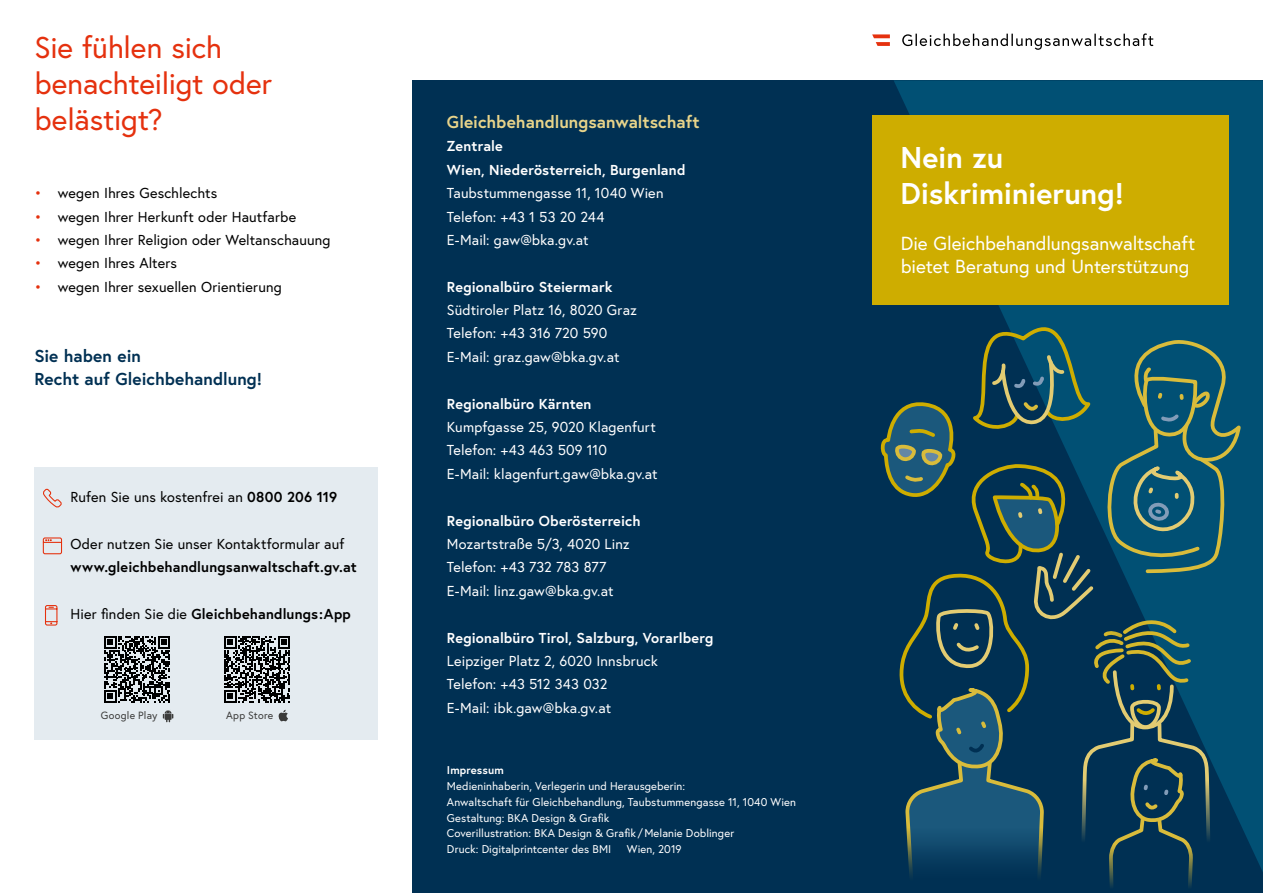
<style>
.page{position:relative;width:1263px;height:893px;background:#fff}
.page>*{position:absolute;margin:0;border:0;box-sizing:border-box;transform-origin:0 0}
.h1_ohne_Nummerierung{font:30px/36px "Europa Austria";letter-spacing:-.005em;color:#e5310e}
.Cover_Titel{font:700 30px/36px "Europa Austria";letter-spacing:-.005em;color:#fff}
.Cover_Untertitel{font:18.9px/22.6px "Europa Austria";color:#fff}
.t1{font:700 17.25px/23.4px "Europa Austria";color:#003053}
.h2_ohne_Nummerierung_als_H1{font:700 17.25px "Europa Austria";color:#e8d48a}
.t2{font:14.4px "Europa Austria";letter-spacing:.01em;color:#fff}
.Infobox_p_Infobox{font:14.4px "Europa Austria";letter-spacing:.01em;color:#000}
.h3_ohne_Num_als_H2_Adressen{font:700 14.4px/23.4px "Europa Austria";letter-spacing:.01em;color:#fff}
.Infobox_p_Infobox-2{font:700 14.4px/23.4px "Europa Austria";letter-spacing:.01em;color:#000}
.p_Impressum{font:11.25px "Europa Austria";letter-spacing:.01em;color:#fff}
.h_Impressum{font:700 11.25px "Europa Austria";letter-spacing:.01em;color:#fff}
.t3{font:10.5px "Europa Austria";letter-spacing:.02em;color:#3b3b3a}
.s1{color:#e5310e}
.s2{font-weight:700}
.s3{font-weight:400}
</style>
<div class="page">
<div style="left:838px;top:80px;width:425px;height:813px;background:#003053"></div>
<svg style="left:894px;top:80px;width:369px;height:792px;background:#09526e"></svg>
<div style="left:412px;top:80px;width:426px;height:813px;background:#003053"></div>
<svg style="left:902px;top:33px;width:251px;height:17px"></svg>
<svg style="left:872px;top:34px;width:18px;height:12px"></svg>
<div style="left:34px;top:468px;width:344px;height:61px;background:#e4ebf0"></div>
<div style="left:34px;top:514px;width:344px;height:85px;background:#e4ebf0"></div>
<div style="left:34px;top:584px;width:344px;height:62px;background:#e4ebf0"></div>
<div style="left:34px;top:631px;width:344px;height:61px;background:#e4ebf0"></div>
<div style="left:34px;top:678px;width:344px;height:61px;background:#e4ebf0"></div>
<svg style="left:43px;top:488px;width:19px;height:20px"></svg>
<svg style="left:42px;top:537px;width:21px;height:18px"></svg>
<svg style="left:45px;top:605px;width:13px;height:21px"></svg>
<svg style="left:104px;top:636px;width:66px;height:66px"></svg>
<svg style="left:224px;top:636px;width:66px;height:66px"></svg>
<svg style="left:163px;top:710px;width:10px;height:12px"></svg>
<svg style="left:278px;top:710px;width:10px;height:11px"></svg>
<div style="left:872px;top:115px;width:356px;height:190px;background:#cead00"></div>
<svg style="left:880px;top:297px;width:362px;height:590px"></svg>
<h1 class="h1_ohne_Nummerierung" style="left:34px;top:29px;width:239px">Sie fühlen sich benachteiligt oder belästigt?</h1>
<p class="Infobox_p_Infobox" style="left:34px;top:184px;width:184px"><span class="s1">•</span> wegen Ihres Geschlechts</p>
<p class="Infobox_p_Infobox" style="left:34px;top:207px;width:263px"><span class="s1">•</span> wegen Ihrer Herkunft oder Hautfarbe</p>
<p class="Infobox_p_Infobox" style="left:34px;top:231px;width:298px"><span class="s1">•</span> wegen Ihrer Religion oder Weltanschauung</p>
<p class="Infobox_p_Infobox" style="left:34px;top:254px;width:144px"><span class="s1">•</span> wegen Ihres Alters</p>
<p class="Infobox_p_Infobox" style="left:34px;top:277px;width:249px"><span class="s1">•</span> wegen Ihrer sexuellen Orientierung</p>
<p class="t1" style="left:34px;top:344px;width:229px">Sie haben ein<br>Recht auf Gleichbehandlung!</p>
<p class="Infobox_p_Infobox" style="left:71px;top:488px;width:268px">Rufen Sie uns kostenfrei an <span class="s2">0800 206 119</span></p>
<p class="Infobox_p_Infobox-2" style="left:71px;top:532px;width:288px"><span class="s3">Oder nutzen Sie unser Kontaktformular auf </span>www.gleichbehandlungsanwaltschaft.gv.at</p>
<p class="Infobox_p_Infobox-2" style="left:71px;top:602px;width:282px"><span class="s3">Hier finden Sie die</span> Gleichbehandlungs:App</p>
<p class="t3" style="left:101px;top:709px;width:58px">Google Play</p>
<p class="t3" style="left:226px;top:709px;width:48px">App Store</p>
<h1 class="h2_ohne_Nummerierung_als_H1" style="left:447px;top:110px;width:254px">Gleichbehandlungsanwaltschaft</h1>
<h2 class="h3_ohne_Num_als_H2_Adressen" style="left:447px;top:134px;width:240px">Zentrale<br>Wien, Niederösterreich, Burgenland</h2>
<p class="t2" style="left:447px;top:184px;width:218px">Taubstummengasse 11, 1040 Wien</p>
<p class="t2" style="left:447px;top:207px;width:159px">Telefon: +43 1 53 20 244</p>
<p class="t2" style="left:447px;top:231px;width:143px">E-Mail: gaw@bka.gv.at</p>
<h2 class="h3_ohne_Num_als_H2_Adressen" style="left:447px;top:275px;width:167px">Regionalbüro Steiermark</h2>
<p class="t2" style="left:447px;top:301px;width:191px">Südtiroler Platz 16, 8020 Graz</p>
<p class="t2" style="left:447px;top:324px;width:162px">Telefon: +43 316 720 590</p>
<p class="t2" style="left:447px;top:348px;width:174px">E-Mail: graz.gaw@bka.gv.at</p>
<h2 class="h3_ohne_Num_als_H2_Adressen" style="left:447px;top:391px;width:146px">Regionalbüro Kärnten</h2>
<p class="t2" style="left:447px;top:418px;width:210px">Kumpfgasse 25, 9020 Klagenfurt</p>
<p class="t2" style="left:447px;top:441px;width:162px">Telefon: +43 463 509 110</p>
<p class="t2" style="left:447px;top:465px;width:212px">E-Mail: klagenfurt.gaw@bka.gv.at</p>
<h2 class="h3_ohne_Num_als_H2_Adressen" style="left:447px;top:508px;width:195px">Regionalbüro Oberösterreich</h2>
<p class="t2" style="left:447px;top:535px;width:184px">Mozartstraße 5/3, 4020 Linz</p>
<p class="t2" style="left:447px;top:558px;width:161px">Telefon: +43 732 783 877</p>
<p class="t2" style="left:447px;top:581px;width:168px">E-Mail: linz.gaw@bka.gv.at</p>
<h2 class="h3_ohne_Num_als_H2_Adressen" style="left:447px;top:625px;width:268px">Regionalbüro Tirol, Salzburg, Vorarlberg</h2>
<p class="t2" style="left:447px;top:652px;width:212px">Leipziger Platz 2, 6020 Innsbruck</p>
<p class="t2" style="left:447px;top:675px;width:162px">Telefon: +43 512 343 032</p>
<p class="t2" style="left:447px;top:698px;width:166px">E-Mail: ibk.gaw@bka.gv.at</p>
<h1 class="h_Impressum" style="left:447px;top:763px;width:58px">Impressum</h1>
<p class="p_Impressum" style="left:447px;top:779px;width:240px">Medieninhaberin, Verlegerin und Herausgeberin:</p>
<p class="p_Impressum" style="left:447px;top:795px;width:351px">Anwaltschaft für Gleichbehandlung, Taubstummengasse 11, 1040 Wien</p>
<p class="p_Impressum" style="left:447px;top:810px;width:164px">Gestaltung: BKA Design &amp; Grafik</p>
<p class="p_Impressum" style="left:447px;top:826px;width:289px">Coverillustration: BKA Design &amp; Grafik /Melanie Doblinger</p>
<p class="p_Impressum" style="left:447px;top:842px;width:166px">Druck: Digitalprintcenter des BMI</p>
<p class="p_Impressum" style="left:627px;top:842px;width:56px">Wien, 2019</p>
<p class="Cover_Titel" style="left:900px;top:139px;width:225px">Nein zu<br>Diskriminierung!</p>
<p class="Cover_Untertitel" style="left:901px;top:232px;width:296px">Die Gleichbehandlungsanwaltschaft bietet Beratung und Unterstützung</p>
</div>
